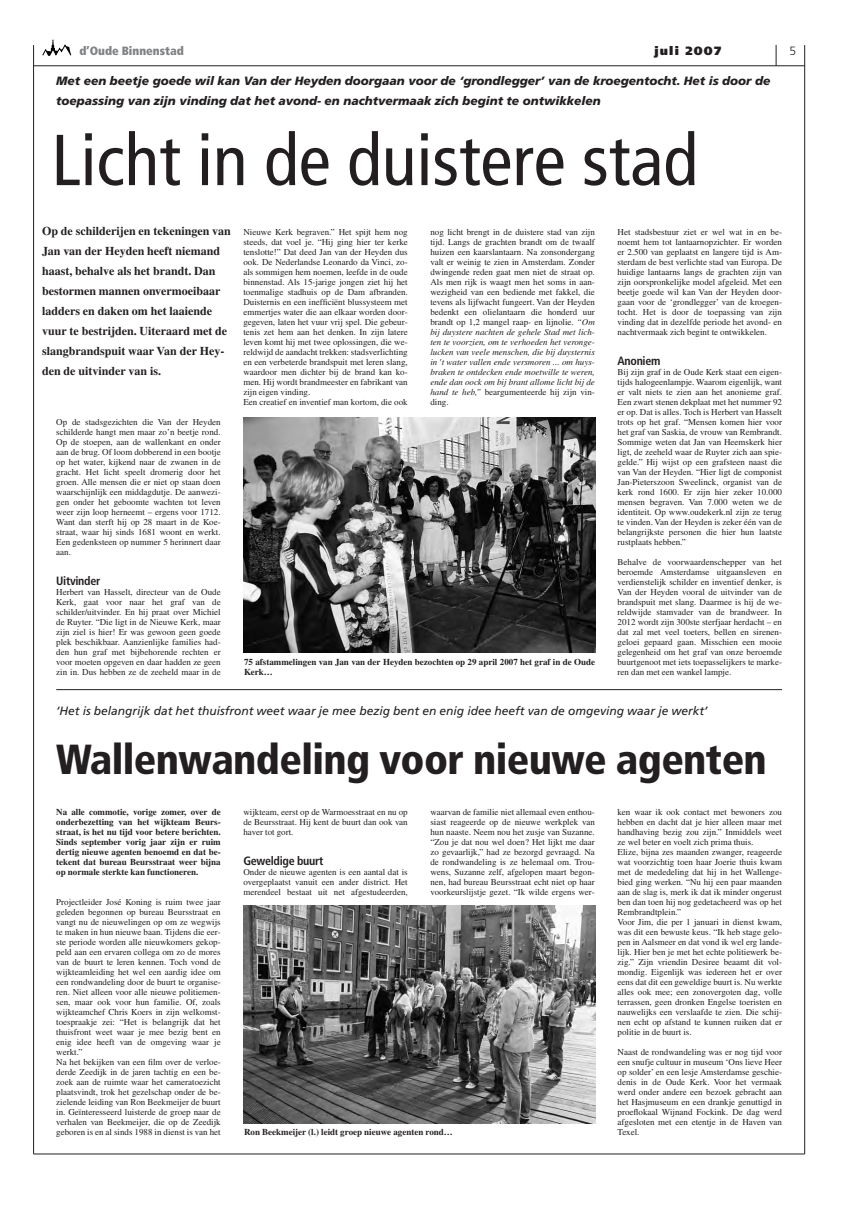
<style>
.page{position:relative;width:842px;height:1208px;background:#fff}
.page>*{position:absolute;margin:0;border:0;box-sizing:border-box;transform-origin:0 0}
.t1{font:condensed 72px "Frutiger LT";color:#231f20}
.t2{font:900 condensed 42px "Frutiger LT";letter-spacing:-.015em;color:#231f20}
.t3{font:700 12px/20px "Times LT";color:#231f20}
.t4{font:italic 900 12px/20px "Frutiger LT";color:#231f20}
.t5{font:italic 12px "Frutiger LT";color:#231f20}
.t6{font:700 condensed 12px "Frutiger LT";letter-spacing:-.025em;color:#231f20}
.t7{font:900 condensed 12px "Frutiger LT";color:#808285}
.t8{font:900 12px "Frutiger LT";letter-spacing:.1em;color:#231f20}
.t9{font:300 12px "Frutiger LT";color:#231f20}
.t10{font:9px/10px "Times LT";color:#231f20;text-align:justify}
.t11{font:700 9px/10px "Times LT";color:#231f20}
.s1{font-style:italic}
</style>
<div class="page">
<hr style="left:33px;top:45px;width:1px;height:1109px;background:#231f20">
<hr style="left:804px;top:45px;width:1px;height:1109px;background:#231f20">
<hr style="left:34px;top:1153px;width:771px;height:1px;background:#231f20">
<hr style="left:34px;top:65px;width:771px;height:1px;background:#231f20">
<svg style="left:42px;top:40px;width:29px;height:15px"></svg>
<svg style="left:776px;top:45px;width:1px;height:21px"></svg>
<hr style="left:56px;top:689px;width:726px;height:1px;background:#231f20">
<img style="left:243px;top:417px;width:352px;height:236px">
<img style="left:243px;top:906px;width:352px;height:217px">
<h3 class="t7" style="left:80px;top:47px;width:106px">d’Oude Binnenstad</h3>
<h3 class="t8" style="left:654px;top:47px;width:68px">juli 2007</h3>
<h3 class="t9" style="left:789px;top:45px;width:8px">5</h3>
<h3 class="t4" style="left:56px;top:72px;width:716px">Met een beetje goede wil kan Van der Heyden doorgaan voor de ‘grondlegger’ van de kroegentocht. Het is door de toepassing van zijn vinding dat het avond- en nachtvermaak zich begint te ontwikkelen</h3>
<h1 class="t1" style="left:51px;top:134px;width:648px">Licht in de duistere stad</h1>
<p class="t3" style="left:42px;top:222px;width:190px">Op de schilderijen en tekeningen van<br>Jan van der Heyden heeft niemand haast, behalve als het brandt. Dan bestormen mannen onvermoeibaar ladders en daken om het laaiende vuur te bestrijden. Uiteraard met de slangbrandspuit waar Van der Hey&shy;den de uitvinder van is.</p>
<p class="t10" style="left:56px;top:418px;width:166px">Op de stadsgezichten die Van der Heyden schilderde hangt men maar zo’n beetje rond.<br>Op de stoepen, aan de wallenkant en onder aan de brug. Of loom dobberend in een bootje op het water, kijkend naar de zwanen in de gracht. Het licht speelt dromerig door het groen. Alle mensen die er niet op staan doen waarschijnlijk een middagdutje. De aanwezi&shy;gen onder het geboomte wachten tot leven weer zijn loop herneemt – ergens voor 1712.<br>Want dan sterft hij op 28 maart in de Koe&shy;straat, waar hij sinds 1681 woont en werkt.<br>Een gedenksteen op nummer 5 herinnert daar aan.</p>
<h3 class="t6" style="left:56px;top:577px;width:46px">Uitvinder</h3>
<p class="t10" style="left:56px;top:588px;width:166px">Herbert van Hasselt, directeur van de Oude Kerk, gaat voor naar het graf van de schilder/uitvinder. En hij praat over Michiel de Ruyter. “Die ligt in de Nieuwe Kerk, maar zijn ziel is hier! Er was gewoon geen goede plek beschikbaar. Aanzienlijke families had&shy;den hun graf met bijbehorende rechten er voor moeten opgeven en daar hadden ze geen zin in. Dus hebben ze de zeeheld maar in de</p>
<p class="t10" style="left:243px;top:228px;width:166px;text-align:left">Nieuwe Kerk begraven.” Het spijt hem nog steeds, dat voel je. “Hij ging hier ter kerke tenslotte!” Dat deed Jan van der Heyden dus ook. De Nederlandse Leonardo da Vinci, zo&shy;als sommigen hem noemen, leefde in de oude binnenstad. Als 15-jarige jongen ziet hij het toenmalige stadhuis op de Dam afbranden.<br>Duisternis en een inefficiënt blussysteem met emmertjes water die aan elkaar worden door&shy;gegeven, laten het vuur vrij spel. Die gebeur&shy;tenis zet hem aan het denken. In zijn latere leven komt hij met twee oplossingen, die we&shy;reldwijd de aandacht trekken: stadsverlichting en een verbeterde brandspuit met leren slang, waardoor men dichter bij de brand kan ko&shy;men. Hij wordt brandmeester en fabrikant van zijn eigen vinding.<br>Een creatief en inventief man kortom, die ook</p>
<p class="t10" style="left:430px;top:228px;width:166px">nog licht brengt in de duistere stad van zijn tijd. Langs de grachten brandt om de twaalf huizen een kaarslantaarn. Na zonsondergang valt er weinig te zien in Amsterdam. Zonder dwingende reden gaat men niet de straat op.<br>Als men rijk is waagt men het soms in aan&shy;wezigheid van een bediende met fakkel, die tevens als lijfwacht fungeert. Van der Heyden bedenkt een olielantaarn die honderd uur brandt op 1,2 mangel raap- en lijnolie. <span class="s1">“Om bij duystere nachten de gehele Stad met lich&shy;ten te voorzien, om te verhoeden het veronge&shy;lucken van veele menschen, die bij duysternis in 't water vallen ende versmoren ... om huys&shy;braken te ontdecken ende moetwille te weren, ende dan oock om bij brant allome licht bij de hand te heb,”</span> beargumenteerde hij zijn vin&shy;ding.</p>
<p class="t10" style="left:617px;top:228px;width:166px">Het stadsbestuur ziet er wel wat in en be&shy;noemt hem tot lantaarnopzichter. Er worden er 2.500 van geplaatst en langere tijd is Am&shy;sterdam de best verlichte stad van Europa. De huidige lantaarns langs de grachten zijn van zijn oorspronkelijke model afgeleid. Met een beetje goede wil kan Van der Heyden door&shy;gaan voor de ‘grondlegger’ van de kroegen&shy;tocht. Het is door de toepassing van zijn vinding dat in dezelfde periode het avond- en nachtvermaak zich begint te ontwikkelen.</p>
<h3 class="t6" style="left:618px;top:357px;width:44px">Anoniem</h3>
<p class="t10" style="left:618px;top:368px;width:166px">Bij zijn graf in de Oude Kerk staat een eigen&shy;tijds halogeenlampje. Waarom eigenlijk, want er valt niets te zien aan het anonieme graf.<br>Een zwart stenen dekplaat met het nummer 92 er op. Dat is alles. Toch is Herbert van Hasselt trots op het graf. “Mensen komen hier voor het graf van Saskia, de vrouw van Rembrandt.<br>Sommige weten dat Jan van Heemskerk hier ligt, de zeeheld waar de Ruyter zich aan spie&shy;gelde.” Hij wijst op een grafsteen naast die van Van der Heyden. “Hier ligt de componist Jan-Pieterszoon Sweelinck, organist van de kerk rond 1600. Er zijn hier zeker 10.000 mensen begraven. Van 7.000 weten we de identiteit. Op www.oudekerk.nl zijn ze terug te vinden. Van der Heyden is zeker één van de belangrijkste personen die hier hun laatste rustplaats hebben.”</p>
<p class="t10" style="left:618px;top:558px;width:166px">Behalve de voorwaardenschepper van het beroemde Amsterdamse uitgaansleven en verdienstelijk schilder en inventief denker, is Van der Heyden vooral de uitvinder van de brandspuit met slang. Daarmee is hij de we&shy;reldwijde stamvader van de brandweer. In 2012 wordt zijn 300ste sterfjaar herdacht – en dat zal met veel toeters, bellen en sirenen&shy;geloei gepaard gaan. Misschien een mooie gelegenheid om het graf van onze beroemde buurtgenoot met iets toepasselijkers te marke&shy;ren dan met een wankel lampje.</p>
<p class="t11" style="left:244px;top:658px;width:353px">75 afstammelingen van Jan van der Heyden bezochten op 29 april 2007 het graf in de Oude<br>Kerk…</p>
<h3 class="t5" style="left:56px;top:705px;width:653px">‘Het is belangrijk dat het thuisfront weet waar je mee bezig bent en enig idee heeft van de omgeving waar je werkt’</h3>
<h2 class="t2" style="left:56px;top:744px;width:712px">Wallenwandeling voor nieuwe agenten</h2>
<p class="t11" style="left:56px;top:808px;width:166px;text-align:justify">Na alle commotie, vorige zomer, over de onderbezetting van het wijkteam Beurs&shy;straat, is het nu tijd voor betere berichten.<br>Sinds september vorig jaar zijn er ruim dertig nieuwe agenten benoemd en dat be&shy;tekent dat bureau Beursstraat weer bijna op normale sterkte kan functioneren.</p>
<p class="t10" style="left:56px;top:898px;width:166px;text-align:left">Projectleider José Koning is ruim twee jaar geleden begonnen op bureau Beursstraat en vangt nu de nieuwelingen op om ze wegwijs te maken in hun nieuwe baan. Tijdens die eer&shy;ste periode worden alle nieuwkomers gekop&shy;peld aan een ervaren collega om zo de mores van de buurt te leren kennen. Toch vond de wijkteamleiding het wel een aardig idee om een rondwandeling door de buurt te organise&shy;ren. Niet alleen voor alle nieuwe politiemen&shy;sen, maar ook voor hun familie. Of, zoals wijkteamchef Chris Koers in zijn welkomst&shy;toespraakje zei: “Het is belangrijk dat het thuisfront weet waar je mee bezig bent en enig idee heeft van de omgeving waar je werkt.”<br>Na het bekijken van een film over de verloe&shy;derde Zeedijk in de jaren tachtig en een be&shy;zoek aan de ruimte waar het cameratoezicht plaatsvindt, trok het gezelschap onder de be&shy;zielende leiding van Ron Beekmeijer de buurt in. Geïnteresseerd luisterde de groep naar de verhalen van Beekmeijer, die op de Zeedijk geboren is en al sinds 1988 in dienst is van het</p>
<p class="t10" style="left:243px;top:808px;width:166px">wijkteam, eerst op de Warmoesstraat en nu op de Beursstraat. Hij kent de buurt dan ook van haver tot gort.</p>
<h3 class="t6" style="left:243px;top:857px;width:81px">Geweldige buurt</h3>
<p class="t10" style="left:243px;top:868px;width:166px">Onder de nieuwe agenten is een aantal dat is overgeplaatst vanuit een ander district. Het merendeel bestaat uit net afgestudeerden,</p>
<p class="t10" style="left:430px;top:808px;width:166px">waarvan de familie niet allemaal even enthou&shy;siast reageerde op de nieuwe werkplek van hun naaste. Neem nou het zusje van Suzanne. “Zou je dat nou wel doen? Het lijkt me daar zo gevaarlijk,” had ze bezorgd gevraagd. Na de rondwandeling is ze helemaal om. Trou&shy;wens, Suzanne zelf, afgelopen maart begon&shy;nen, had bureau Beursstraat echt niet op haar voorkeurslijstje gezet. “Ik wilde ergens wer-</p>
<p class="t10" style="left:618px;top:808px;width:166px;text-align:left">ken waar ik ook contact met bewoners zou hebben en dacht dat je hier alleen maar met handhaving bezig zou zijn.” Inmiddels weet ze wel beter en voelt zich prima thuis.<br>Elize, bijna zes maanden zwanger, reageerde wat voorzichtig toen haar Joerie thuis kwam met de mededeling dat hij in het Wallenge&shy;bied ging werken. “Nu hij een paar maanden aan de slag is, merk ik dat ik minder ongerust ben dan toen hij nog gedetacheerd was op het Rembrandtplein.”<br>Voor Jim, die per 1 januari in dienst kwam, was dit een bewuste keus. “Ik heb stage gelo&shy;pen in Aalsmeer en dat vond ik wel erg lande&shy;lijk. Hier ben je met het echte politiewerk be&shy;zig.” Zijn vriendin Desiree beaamt dit vol&shy;mondig. Eigenlijk was iedereen het er over eens dat dit een geweldige buurt is. Nu werkte alles ook mee; een zonovergoten dag, volle terrassen, geen dronken Engelse toeristen en nauwelijks een verslaafde te zien. Die schij&shy;nen echt op afstand te kunnen ruiken dat er politie in de buurt is.</p>
<p class="t10" style="left:618px;top:1048px;width:166px">Naast de rondwandeling was er nog tijd voor een snufje cultuur in museum ‘Ons lieve Heer op solder’ en een lesje Amsterdamse geschie&shy;denis in de Oude Kerk. Voor het vermaak werd onder andere een bezoek gebracht aan het Hasjmuseum en een drankje genuttigd in proeflokaal Wijnand Fockink. De dag werd afgesloten met een etentje in de Haven van Texel.</p>
<p class="t11" style="left:244px;top:1128px;width:210px">Ron Beekmeijer (l.) leidt groep nieuwe agenten rond…</p>
</div>
